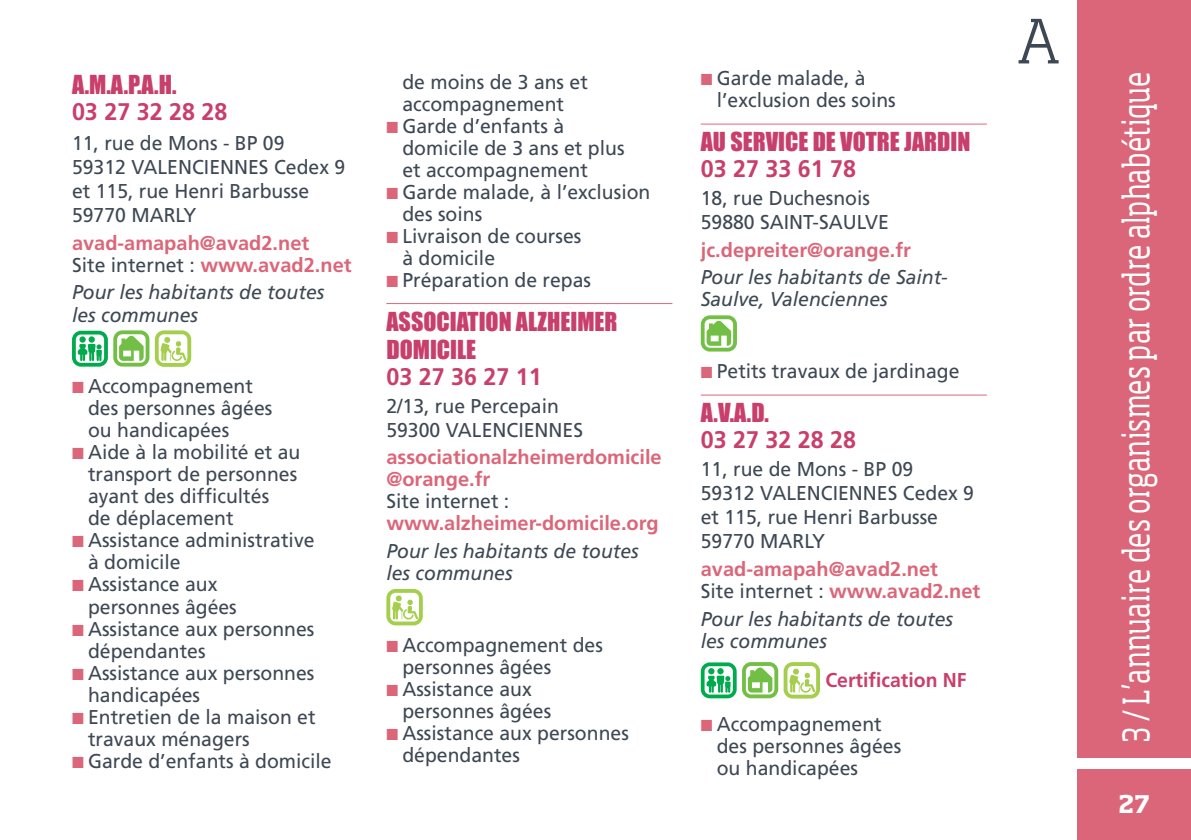
<style>
.page{position:relative;width:1191px;height:840px;background:#fff}
.page>*{position:absolute;margin:0;border:0;box-sizing:border-box;transform-origin:0 0}
.t1{font:300 60px "Soho Std";color:#3e4854}
.t2{font:36px "Soho Std";letter-spacing:.005em;color:#fff;scale:.74 1}
.t3{font:24px/28px "Impact";color:#c93f6c}
.t4{font:700 24px "Frutiger";color:#c93f6c}
.t5{font:700 24px "Soho Std";color:#fff}
.t6{font:20px/22px "Frutiger";color:#3e4854}
.t7{font:700 20px/22px "Frutiger";color:#db6679}
.t8{font:italic 20px/22px "Frutiger";color:#3e4854}
.t9{font:700 20px "Frutiger";color:#c93f6c}
.s1{font-weight:700;color:#db6679}
.s2{color:#db6679}
.s3{font-weight:400;color:#3e4854}
</style>
<div class="page">
<div style="left:1077px;top:0;width:114px;height:757px;background:#db6679"></div>
<div style="left:1077px;top:768px;width:114px;height:71px;background:#db6679"></div>
<svg style="left:72px;top:330px;width:77px;height:36px"></svg>
<svg style="left:155px;top:330px;width:36px;height:36px"></svg>
<hr style="left:386px;top:303px;width:286px;height:1px;background:#db6679">
<svg style="left:386px;top:589px;width:37px;height:36px"></svg>
<hr style="left:701px;top:123px;width:285px;height:1px;background:#db6679">
<hr style="left:701px;top:394px;width:285px;height:1px;background:#db6679">
<svg style="left:701px;top:315px;width:36px;height:36px"></svg>
<svg style="left:701px;top:662px;width:35px;height:36px"></svg>
<svg style="left:742px;top:662px;width:78px;height:36px"></svg>
<p class="t3" style="left:72px;top:70px;width:106px">A.M.A.P.A.H.</p>
<p class="t4" style="left:72px;top:98px;width:157px">03 27 32 28 28</p>
<p class="t6" style="left:72px;top:132px;width:214px">11, rue de Mons - BP 09</p>
<p class="t6" style="left:72px;top:156px;width:275px">59312 VALENCIENNES Cedex 9</p>
<p class="t6" style="left:72px;top:179px;width:239px;line-height:24px">et 115, rue Henri Barbusse<br>59770 MARLY</p>
<p class="t7" style="left:72px;top:232px;width:239px">avad-amapah@avad2.net</p>
<p class="t6" style="left:72px;top:254px;width:281px">Site internet : <span class="s1">www.avad2.net</span></p>
<p class="t8" style="left:72px;top:281px;width:254px">Pour les habitants de toutes les communes</p>
<p class="t6" style="left:88px;top:375px;width:186px;text-indent:-16px"><span class="s2">■</span> Accompagnement des personnes âgées ou handicapées</p>
<p class="t6" style="left:88px;top:441px;width:214px;text-indent:-16px"><span class="s2">■</span> Aide à la mobilité et au transport de personnes ayant des difficultés<br>de déplacement</p>
<p class="t6" style="left:88px;top:529px;width:228px;text-indent:-16px"><span class="s2">■</span> Assistance administrative à domicile</p>
<p class="t6" style="left:88px;top:573px;width:150px;text-indent:-16px"><span class="s2">■</span> Assistance aux personnes âgées</p>
<p class="t6" style="left:88px;top:617px;width:228px;text-indent:-16px"><span class="s2">■</span> Assistance aux personnes dépendantes</p>
<p class="t6" style="left:88px;top:661px;width:228px;text-indent:-16px"><span class="s2">■</span> Assistance aux personnes handicapées</p>
<p class="t6" style="left:88px;top:705px;width:229px;text-indent:-16px"><span class="s2">■</span> Entretien de la maison et travaux ménagers</p>
<p class="t6" style="left:72px;top:749px;width:261px"><span class="s2">■</span> Garde d’enfants à domicile</p>
<p class="t6" style="left:402px;top:71px;width:187px">de moins de 3 ans et accompagnement</p>
<p class="t6" style="left:402px;top:115px;width:224px;text-indent:-16px"><span class="s2">■</span> Garde d’enfants à domicile de 3 ans et plus et accompagnement</p>
<p class="t6" style="left:402px;top:181px;width:249px;text-indent:-16px"><span class="s2">■</span> Garde malade, à l’exclusion des soins</p>
<p class="t6" style="left:402px;top:225px;width:180px;text-indent:-16px"><span class="s2">■</span> Livraison de courses à domicile</p>
<p class="t6" style="left:386px;top:269px;width:206px"><span class="s2">■</span> Préparation de repas</p>
<p class="t3" style="left:386px;top:306px;width:233px">ASSOCIATION ALZHEIMER<br>DOMICILE</p>
<p class="t4" style="left:386px;top:362px;width:157px">03 27 36 27 11</p>
<p class="t6" style="left:386px;top:394px;width:174px">2/13, rue Percepain</p>
<p class="t6" style="left:386px;top:418px;width:198px">59300 VALENCIENNES</p>
<p class="t7" style="left:386px;top:446px;width:277px">associationalzheimerdomicile @orange.fr</p>
<p class="t7" style="left:386px;top:490px;width:274px"><span class="s3">Site internet : </span>www.alzheimer-domicile.org</p>
<p class="t8" style="left:386px;top:540px;width:254px">Pour les habitants de toutes les communes</p>
<p class="t6" style="left:402px;top:633px;width:202px;text-indent:-16px"><span class="s2">■</span> Accompagnement des personnes âgées</p>
<p class="t6" style="left:402px;top:677px;width:150px;text-indent:-16px"><span class="s2">■</span> Assistance aux personnes âgées</p>
<p class="t6" style="left:402px;top:721px;width:228px;text-indent:-16px"><span class="s2">■</span> Assistance aux personnes dépendantes</p>
<p class="t6" style="left:717px;top:67px;width:180px;text-indent:-16px"><span class="s2">■</span> Garde malade, à l’exclusion des soins</p>
<p class="t3" style="left:701px;top:127px;width:271px">AU SERVICE DE VOTRE JARDIN</p>
<p class="t4" style="left:701px;top:155px;width:157px">03 27 33 61 78</p>
<p class="t6" style="left:701px;top:187px;width:171px">18, rue Duchesnois</p>
<p class="t6" style="left:701px;top:211px;width:189px">59880 SAINT-SAULVE</p>
<p class="t7" style="left:701px;top:239px;width:212px">jc.depreiter@orange.fr</p>
<p class="t8" style="left:701px;top:266px;width:248px">Pour les habitants de Saint-<br>Saulve, Valenciennes</p>
<p class="t6" style="left:701px;top:360px;width:260px"><span class="s2">■</span> Petits travaux de jardinage</p>
<p class="t3" style="left:701px;top:398px;width:70px">A.V.A.D.</p>
<p class="t4" style="left:701px;top:425px;width:157px">03 27 32 28 28</p>
<p class="t6" style="left:701px;top:457px;width:275px;line-height:24px">11, rue de Mons - BP 09<br>59312 VALENCIENNES Cedex 9 et 115, rue Henri Barbusse<br>59770 MARLY</p>
<p class="t7" style="left:701px;top:557px;width:281px">avad-amapah@avad2.net<br><span class="s3">Site internet :</span> www.avad2.net</p>
<p class="t8" style="left:701px;top:607px;width:254px">Pour les habitants de toutes les communes</p>
<p class="t9" style="left:825px;top:668px;width:143px">Certification NF</p>
<p class="t6" style="left:717px;top:712px;width:186px;text-indent:-16px"><span class="s2">■</span> Accompagnement des personnes âgées ou handicapées</p>
<p class="t1" style="left:1016px;top:4px;width:45px">A</p>
<p class="t2" style="left:1113px;top:742px;width:907px;rotate:-90deg">3 / L’annuaire des organismes par ordre alphabétique</p>
<p class="t5" style="left:1118px;top:788px;width:33px">27</p>
</div>
